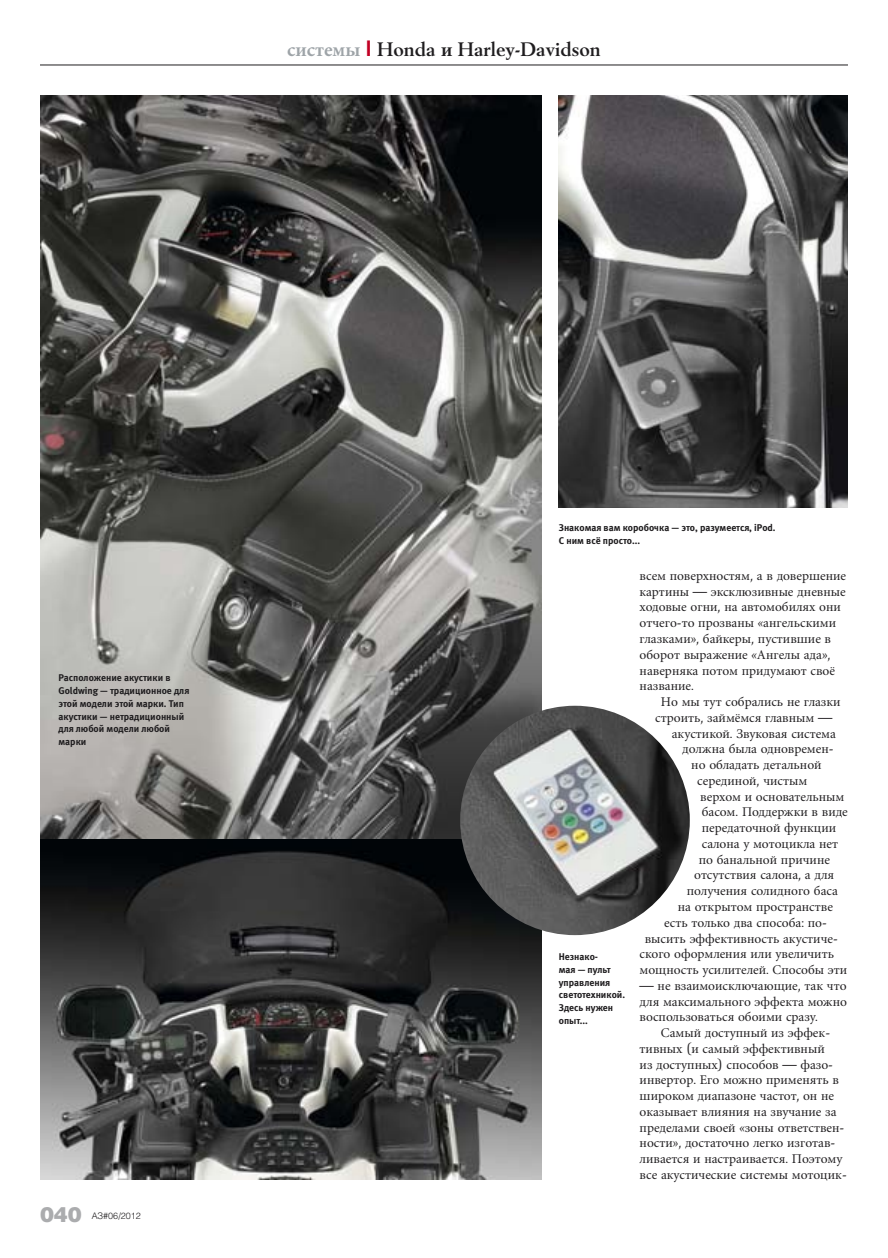
<style>
.page{position:relative;width:888px;height:1258px;background:#fff}
.page>*{position:absolute;margin:0;border:0;box-sizing:border-box;transform-origin:0 0}
.t1{font:700 21px "Berling Antiqua";color:#1f1d1f}
.t2{font:900 21px "Helios Blackz";color:#abacae}
.t3{font:14.25px "Berling Antiqua";color:#1f1d1f}
.t4{font:9.75px/12.8px "Meta Bold C";color:#1f1d1f}
.t5{font:300 9px "Helios Lightz";color:#1f1d1f}
.s1{color:#9ea4a8}
.s2{font-family:"Avangard TM";color:#c20024}
</style>
<div class="page">
<hr style="left:40px;top:65px;width:808px;height:1px;background:#1f1d1f">
<img style="left:559px;top:95px;width:289px;height:413px">
<img style="left:40px;top:95px;width:502px;height:745px">
<img style="left:40px;top:840px;width:502px;height:340px">
<img style="left:460px;top:706px;width:230px;height:229px;border-radius:115px">
<p class="t1" style="left:287px;top:37px;width:315px"><span class="s1">системы</span> <span class="s2">I</span> Honda и Harley-Davidson</p>
<p class="t4" style="left:59px;top:671px;width:132px">Расположение акустики в<br>Goldwing — традиционное для этой модели этой марки. Тип акустики — нетрадиционный для любой модели любой марки</p>
<p class="t2" style="left:40px;top:1201px;width:43px">040</p>
<p class="t5" style="left:92px;top:1210px;width:51px">АЗ#06/2012</p>
<p class="t4" style="left:559px;top:521px;width:218px">Знакомая вам коробочка — это, разумеется, iPod.<br>С ним всё просто...</p>
<p class="t4" style="left:559px;top:950px;width:68px">Незнако-<br>мая — пульт управления светотехникой.<br>Здесь нужен опыт...</p>
<p class="t3" style="left:640px;top:567px;width:208px">всем поверхностям, а в довершение</p>
<p class="t3" style="left:640px;top:583px;width:208px">картины — эксклюзивные дневные</p>
<p class="t3" style="left:640px;top:598px;width:203px">ходовые огни, на автомобилях они</p>
<p class="t3" style="left:640px;top:614px;width:198px">отчего-то прозваны «ангельскими</p>
<p class="t3" style="left:640px;top:630px;width:193px">глазками», байкеры, пустившие в</p>
<p class="t3" style="left:640px;top:646px;width:192px">оборот выражение «Ангелы ада»,</p>
<p class="t3" style="left:640px;top:661px;width:197px">наверняка потом придумают своё</p>
<p class="t3" style="left:640px;top:677px;width:56px">название.</p>
<p class="t3" style="left:661px;top:693px;width:181px">Но мы тут собрались не глазки</p>
<p class="t3" style="left:655px;top:709px;width:179px">строить, займёмся главным —</p>
<p class="t3" style="left:672px;top:724px;width:166px">акустикой. Звуковая система</p>
<p class="t3" style="left:682px;top:740px;width:153px">должна была одновремен-</p>
<p class="t3" style="left:691px;top:756px;width:132px">но обладать детальной</p>
<p class="t3" style="left:697px;top:772px;width:112px">серединой, чистым</p>
<p class="t3" style="left:700px;top:788px;width:146px">верхом и основательным</p>
<p class="t3" style="left:702px;top:803px;width:148px">басом. Поддержки в виде</p>
<p class="t3" style="left:702px;top:819px;width:136px">передаточной функции</p>
<p class="t3" style="left:702px;top:835px;width:138px">салона у мотоцикла нет</p>
<p class="t3" style="left:699px;top:851px;width:133px">по банальной причине</p>
<p class="t3" style="left:694px;top:866px;width:141px">отсутствия салона, а для</p>
<p class="t3" style="left:687px;top:882px;width:153px">получения солидного баса</p>
<p class="t3" style="left:678px;top:898px;width:157px">на открытом пространстве</p>
<p class="t3" style="left:664px;top:914px;width:164px">есть только два способа: по-</p>
<p class="t3" style="left:645px;top:929px;width:195px">высить эффективность акустиче-</p>
<p class="t3" style="left:640px;top:945px;width:196px">ского оформления или увеличить</p>
<p class="t3" style="left:640px;top:961px;width:209px">мощность усилителей. Способы эти</p>
<p class="t3" style="left:640px;top:977px;width:208px">— не взаимоисключающие, так что</p>
<p class="t3" style="left:640px;top:992px;width:209px">для максимального эффекта можно</p>
<p class="t3" style="left:640px;top:1008px;width:180px">воспользоваться обоими сразу.</p>
<p class="t3" style="left:661px;top:1024px;width:171px">Самый доступный из эффек-</p>
<p class="t3" style="left:640px;top:1040px;width:187px">тивных (и самый эффективный</p>
<p class="t3" style="left:640px;top:1055px;width:195px">из доступных) способов — фазо-</p>
<p class="t3" style="left:640px;top:1071px;width:201px">инвертор. Его можно применять в</p>
<p class="t3" style="left:640px;top:1087px;width:196px">широком диапазоне частот, он не</p>
<p class="t3" style="left:640px;top:1103px;width:198px">оказывает влияния на звучание за</p>
<p class="t3" style="left:640px;top:1118px;width:206px">пределами своей «зоны ответствен-</p>
<p class="t3" style="left:640px;top:1134px;width:197px">ности», достаточно легко изготав-</p>
<p class="t3" style="left:640px;top:1150px;width:204px">ливается и настраивается. Поэтому</p>
<p class="t3" style="left:640px;top:1166px;width:209px">все акустические системы мотоцик-</p>
</div>
